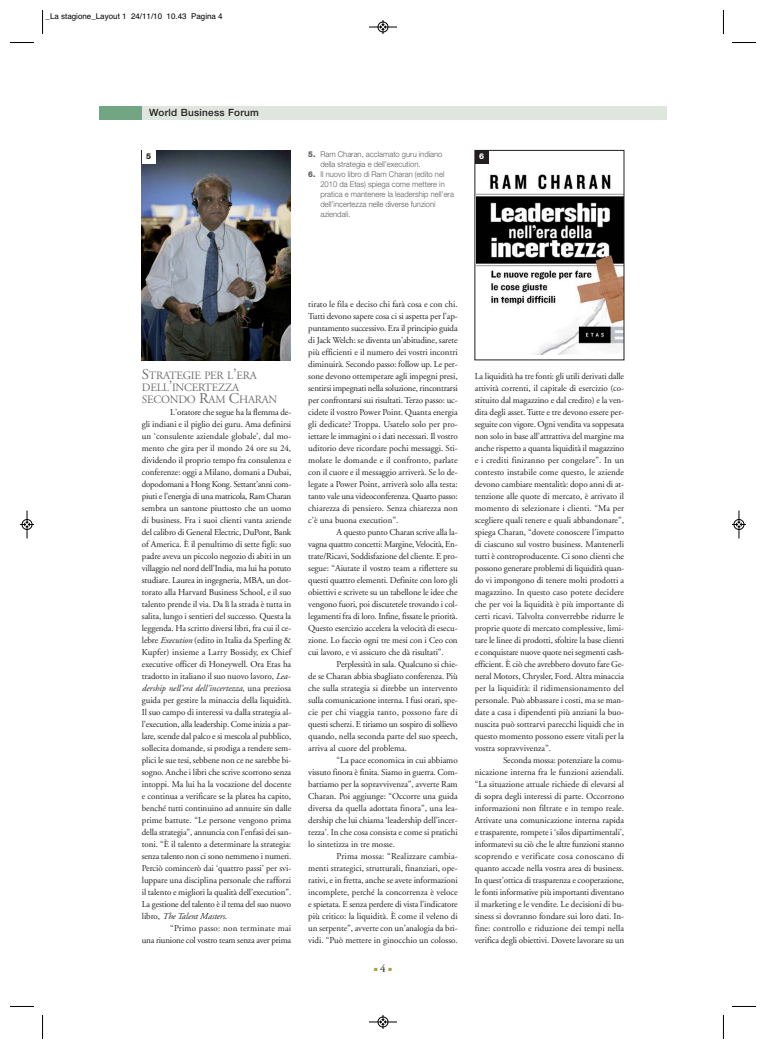
<style>
.page{position:relative;width:766px;height:1049px;background:#fff}
.page>*{position:absolute;margin:0;border:0;box-sizing:border-box;transform-origin:0 0}
.t1{font:11.2px/12px "Adobe Garamond";letter-spacing:-.02em;color:#6d6e70}
.t2{font:11px "Adobe Garamond";color:#231f20}
.t3{font:500 10px "Helvetica Neue";letter-spacing:.025em;color:#231f20}
.t4{font:9px/12px "Adobe Garamond";letter-spacing:-.005em;color:#231f20;text-align:justify}
.t5{font:300 8px/10px "Helvetica Neue";color:#58595b;scale:.95 1}
.t6{font:8px "Helvetica";color:#000}
.t7{font:800 8px "Helvetica Neue";color:#231f20}
.t8{font:800 8px "Helvetica Neue";color:#fff}
.s1{font-weight:800}
.s2{font-size:15px}
.s3{font-style:italic}
.s4{color:#aca137}
</style>
<div class="page">
<div style="left:99px;top:106px;width:567px;height:14px;background:#dee6dd"></div>
<div style="left:99px;top:106px;width:43px;height:14px;background:#72a581"></div>
<img style="left:142px;top:150px;width:148px;height:210px">
<img style="left:476px;top:152px;width:146px;height:203px">
<div style="left:474px;top:150px;width:150px;height:210px;border:1px solid #231f20"></div>
<div style="left:142px;top:150px;width:13px;height:14px;background:#fff"></div>
<div style="left:474px;top:150px;width:14px;height:14px;background:#231f20"></div>
<svg style="left:42px;top:10px;width:1px;height:24px"></svg>
<svg style="left:10px;top:42px;width:24px;height:1px"></svg>
<svg style="left:723px;top:10px;width:1px;height:24px"></svg>
<svg style="left:731px;top:42px;width:24px;height:1px"></svg>
<svg style="left:42px;top:1015px;width:1px;height:24px"></svg>
<svg style="left:10px;top:1006px;width:24px;height:1px"></svg>
<svg style="left:723px;top:1015px;width:1px;height:24px"></svg>
<svg style="left:731px;top:1006px;width:24px;height:1px"></svg>
<svg style="left:369px;top:20px;width:28px;height:14px"></svg>
<svg style="left:369px;top:1015px;width:28px;height:14px"></svg>
<svg style="left:20px;top:510px;width:14px;height:28px"></svg>
<svg style="left:731px;top:510px;width:14px;height:28px"></svg>
<p class="t6" style="left:46px;top:13px;width:179px">_La stagione_Layout 1 24/11/10 10.43 Pagina 4</p>
<p class="t3" style="left:149px;top:109px;width:111px">World Business Forum</p>
<p class="t7" style="left:146px;top:154px;width:7px">5</p>
<p class="t5" style="left:308px;top:150px;width:143px"><span class="s1">5.</span> Ram Charan, acclamato guru indiano</p>
<p class="t8" style="left:479px;top:154px;width:7px">6</p>
<p class="t5" style="left:320px;top:160px;width:107px">della strategia e dell’execution.</p>
<p class="t5" style="left:320px;top:170px;width:142px;text-indent:-12px"><span class="s1">6.</span> Il nuovo libro di Ram Charan (edito nel 2010 da Etas) spiega come mettere in pratica e mantenere la leadership nell’era dell’incertezza nelle diverse funzioni aziendali.</p>
<p class="t1" style="left:142px;top:370px;width:137px"><span class="s2">S</span>TRATEGIE PER L<span class="s2">’</span>ERA<br>DELL<span class="s2">’</span>INCERTEZZA<br>SECONDO <span class="s2">R</span>AM <span class="s2">C</span>HARAN</p>
<p class="t4" style="left:142px;top:406px;width:151px;text-indent:28px">L’oratore che segue ha la flemma de&shy;gli indiani e il piglio dei guru. Ama definirsi un ‘consulente aziendale globale’, dal mo&shy;mento che gira per il mondo 24 ore su 24, dividendo il proprio tempo fra consulenza e conferenze: oggi a Milano, domani a Dubai, dopodomani a Hong Kong. Settant’anni com&shy;piuti e l’energia di una matricola, Ram Charan sembra un santone piuttosto che un uomo di business. Fra i suoi clienti vanta aziende del calibro di General Electric, DuPont, Bank of America. È il penultimo di sette figli: suo padre aveva un piccolo negozio di abiti in un villaggio nel nord dell’India, ma lui ha potuto studiare. Laurea in ingegneria, MBA, un dot&shy;torato alla Harvard Business School, e il suo talento prende il via. Da lì la strada è tutta in salita, lungo i sentieri del successo. Questa la leggenda. Ha scritto diversi libri, fra cui il ce&shy;lebre <span class="s3">Execution</span> (edito in Italia da Sperling &amp; Kupfer) insieme a Larry Bossidy, ex Chief executive officer di Honeywell. Ora Etas ha tradotto in italiano il suo nuovo lavoro, <span class="s3">Lea&shy;dership nell’era dell’incertezza</span>, una preziosa guida per gestire la minaccia della liquidità.<br>Il suo campo di interessi va dalla strategia al&shy;l’execution, alla leadership. Come inizia a par&shy;lare, scende dal palco e si mescola al pubblico, sollecita domande, si prodiga a rendere sem&shy;plici le sue tesi, sebbene non ce ne sarebbe bi&shy;sogno. Anche i libri che scrive scorrono senza intoppi. Ma lui ha la vocazione del docente e continua a verificare se la platea ha capito, benché tutti continuino ad annuire sin dalle prime battute. “Le persone vengono prima della strategia”, annuncia con l’enfasi dei san&shy;toni. “È il talento a determinare la strategia: senza talento non ci sono nemmeno i numeri.<br>Perciò comincerò dai ‘quattro passi’ per svi&shy;luppare una disciplina personale che rafforzi il talento e migliori la qualità dell’execution”.<br>La gestione del talento è il tema del suo nuovo libro, <span class="s3">The Talent Masters</span>.</p>
<p class="t4" style="left:142px;top:922px;width:151px;text-align:right">“Primo passo: non terminate mai<br>una riunione col vostro team senza aver prima</p>
<p class="t4" style="left:308px;top:298px;width:151px">tirato le fila e deciso chi farà cosa e con chi.<br>Tutti devono sapere cosa ci si aspetta per l’ap&shy;puntamento successivo. Era il principio guida di Jack Welch: se diventa un’abitudine, sarete più efficienti e il numero dei vostri incontri diminuirà. Secondo passo: follow up. Le per&shy;sone devono ottemperare agli impegni presi, sentirsi impegnati nella soluzione, rincontrarsi per confrontarsi sui risultati. Terzo passo: uc&shy;cidete il vostro Power Point. Quanta energia gli dedicate? Troppa. Usatelo solo per pro&shy;iettare le immagini o i dati necessari. Il vostro uditorio deve ricordare pochi messaggi. Sti&shy;molate le domande e il confronto, parlate con il cuore e il messaggio arriverà. Se lo de&shy;legate a Power Point, arriverà solo alla testa: tanto vale una videoconferenza. Quarto passo: chiarezza di pensiero. Senza chiarezza non c’è una buona execution”.</p>
<p class="t4" style="left:308px;top:526px;width:151px;text-indent:28px">A questo punto Charan scrive alla la&shy;vagna quattro concetti: Margine, Velocità, En&shy;trate/Ricavi, Soddisfazione del cliente. E pro&shy;segue: “Aiutate il vostro team a riflettere su questi quattro elementi. Definite con loro gli obiettivi e scrivete su un tabellone le idee che vengono fuori, poi discutetele trovando i col&shy;legamenti fra di loro. Infine, fissate le priorità.<br>Questo esercizio accelera la velocità di esecu&shy;zione. Lo faccio ogni tre mesi con i Ceo con cui lavoro, e vi assicuro che dà risultati”.</p>
<p class="t4" style="left:308px;top:658px;width:151px;text-indent:28px">Perplessità in sala. Qualcuno si chie&shy;de se Charan abbia sbagliato conferenza. Più che sulla strategia si direbbe un intervento sulla comunicazione interna. I fusi orari, spe&shy;cie per chi viaggia tanto, possono fare di questi scherzi. E tiriamo un sospiro di sollievo quando, nella seconda parte del suo speech, arriva al cuore del problema.</p>
<p class="t4" style="left:308px;top:754px;width:151px;text-indent:28px">“La pace economica in cui abbiamo vissuto finora è finita. Siamo in guerra. Com&shy;battiamo per la sopravvivenza”, avverte Ram Charan. Poi aggiunge: “Occorre una guida diversa da quella adottata finora”, una lea&shy;dership che lui chiama ‘leadership dell’incer&shy;tezza’. In che cosa consista e come si pratichi lo sintetizza in tre mosse.</p>
<p class="t4" style="left:308px;top:850px;width:151px;text-indent:28px">Prima mossa: “Realizzare cambia&shy;menti strategici, strutturali, finanziari, ope&shy;rativi, e in fretta, anche se avete informazioni incomplete, perché la concorrenza è veloce e spietata. E senza perdere di vista l’indicatore più critico: la liquidità. È come il veleno di un serpente”, avverte con un’analogia da bri&shy;vidi. “Può mettere in ginocchio un colosso.</p>
<p class="t2" style="left:374px;top:964px;width:19px"><span class="s4">■</span>4<span class="s4">■</span></p>
<p class="t4" style="left:474px;top:370px;width:151px">La liquidità ha tre fonti: gli utili derivati dalle attività correnti, il capitale di esercizio (co&shy;stituito dal magazzino e dal credito) e la ven&shy;dita degli asset. Tutte e tre devono essere per&shy;seguite con vigore. Ogni vendita va soppesata non solo in base all’attrattiva del margine ma anche rispetto a quanta liquidità il magazzino e i crediti finiranno per congelare”. In un contesto instabile come questo, le aziende devono cambiare mentalità: dopo anni di at&shy;tenzione alle quote di mercato, è arrivato il momento di selezionare i clienti. “Ma per scegliere quali tenere e quali abbandonare”, spiega Charan, “dovete conoscere l’impatto di ciascuno sul vostro business. Mantenerli tutti è controproducente. Ci sono clienti che possono generare problemi di liquidità quan&shy;do vi impongono di tenere molti prodotti a magazzino. In questo caso potete decidere che per voi la liquidità è più importante di certi ricavi. Talvolta converrebbe ridurre le proprie quote di mercato complessive, limi&shy;tare le linee di prodotti, sfoltire la base clienti e conquistare nuove quote nei segmenti cash&shy;efficient. È ciò che avrebbero dovuto fare Ge&shy;neral Motors, Chrysler, Ford. Altra minaccia per la liquidità: il ridimensionamento del personale. Può abbassare i costi, ma se man&shy;date a casa i dipendenti più anziani la buo&shy;nuscita può sottrarvi parecchi liquidi che in questo momento possono essere vitali per la vostra sopravvivenza”.</p>
<p class="t4" style="left:474px;top:754px;width:151px;text-indent:28px">Seconda mossa: potenziare la comu&shy;nicazione interna fra le funzioni aziendali. “La situazione attuale richiede di elevarsi al di sopra degli interessi di parte. Occorrono informazioni non filtrate e in tempo reale.<br>Attivate una comunicazione interna rapida e trasparente, rompete i ‘silos dipartimentali’, informatevi su ciò che le altre funzioni stanno scoprendo e verificate cosa conoscano di quanto accade nella vostra area di business.<br>In quest’ottica di trasparenza e cooperazione, le fonti informative più importanti diventano il marketing e le vendite. Le decisioni di bu&shy;siness si dovranno fondare sui loro dati. In&shy;fine: controllo e riduzione dei tempi nella verifica degli obiettivi. Dovete lavorare su un</p>
</div>
